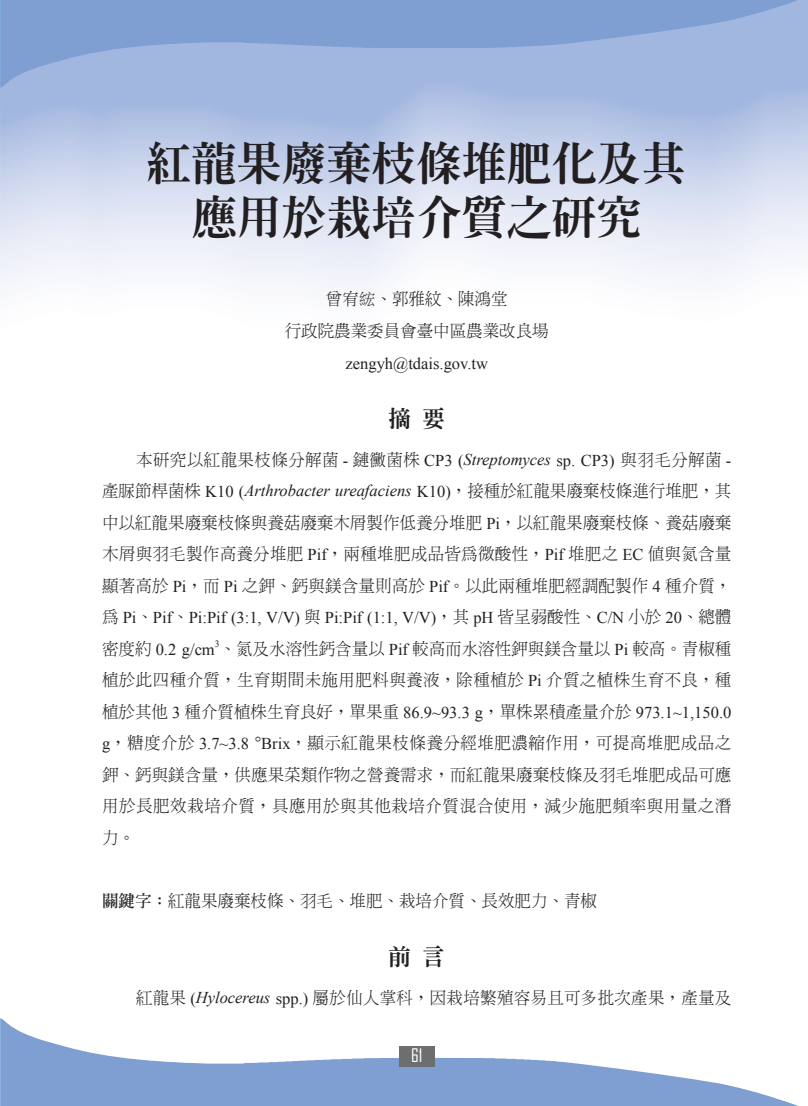
<style>
.page{position:relative;width:808px;height:1106px;background:#fff}
.page>*{position:absolute;margin:0;border:0;box-sizing:border-box;transform-origin:0 0}
.t1{font:45px/54px "AR Ming B5 Heavy E Ten B5 H";color:#231f20;text-align:center}
.t2{font:800 22.5px "Inn Ming";color:#231f20}
.t3{font:18px "Agency FB";color:#fff}
.t4{font:16.5px/31.5px "AR Ming B5 Light E Ten B5 H";letter-spacing:.015em;color:#231f20;text-align:justify}
.t5{font:16.5px "Times New Roman";color:#231f20}
.t6{font:italic 16.5px "Times New Roman";color:#231f20}
.t7{font:9.6px "Times New Roman";color:#231f20}
.s1{font-family:"P Ming Li U"}
.s2{font-family:"Times New Roman"}
.s3{font-family:"Times New Roman";font-style:italic}
.s4{font-family:"AR Ming B5 Light E Ten B5 H";font-style:normal}
.s5{font-family:"P Ming Li U";font-style:normal}
.s6{font-style:normal}
.s7{font-family:"AR Ming B5 Light E Ten B5 H"}
.s8{font-family:"AR Ming B5 Bold E Ten B5 H"}
</style>
<div class="page">
<img style="left:0;top:1018px;width:798px;height:88px">
<div style="left:399px;top:1046px;width:35px;height:21px;background:#6d6e70"></div>
<h1 class="t1" style="left:147px;top:142px;width:541px">紅龍果廢棄枝條堆肥化及其應用於栽培介質之研究</h1>
<p class="t4" style="left:285px;top:286px;width:265px;text-align:center">曾宥<span class="s1">綋</span>、郭雅紋、陳鴻堂<br>行政院農業委員會臺中區農業改良場</p>
<p class="t5" style="left:345px;top:354px;width:144px">zengyh@tdais.gov.tw</p>
<h2 class="t2" style="left:389px;top:407px;width:58px">摘 要</h2>
<p class="t4" style="left:136px;top:446px;width:597px">本研究以紅龍果枝條分解菌 <span class="s2">-</span> 鏈黴菌株 <span class="s2">CP3 (</span><span class="s3">Streptomyces</span> <span class="s2">sp. CP3)</span> 與羽毛分解菌 <span class="s2">-</span></p>
<p class="t6" style="left:102px;top:481px;width:631px"><span class="s4">產</span><span class="s5">脲</span><span class="s4">節桿菌株</span> <span class="s6">K10 (</span>Arthrobacter ureafaciens <span class="s6">K10)</span><span class="s4">，接種於紅龍果廢棄枝條進行堆肥，其</span></p>
<p class="t4" style="left:102px;top:509px;width:631px">中以紅龍果廢棄枝條與養菇廢棄木屑製作低養分堆肥 <span class="s2">Pi</span>，以紅龍果廢棄枝條、養菇廢棄木屑與羽毛製作高養分堆肥 <span class="s2">Pif</span>，兩種堆肥成品皆為微酸性，<span class="s2">Pif</span> 堆肥之 <span class="s2">EC</span> 值與氮含量顯著高於 <span class="s2">Pi</span>，而 <span class="s2">Pi</span> 之鉀、鈣與鎂含量則高於 <span class="s2">Pif</span>。以此兩種堆肥經調配製作 <span class="s2">4</span> 種介質，</p>
<p class="t5" style="left:102px;top:608px;width:631px"><span class="s7">為</span> Pi<span class="s7">、</span>Pif<span class="s7">、</span>Pi:Pif (3:1, V/V) <span class="s7">與</span> Pi:Pif (1:1, V/V)<span class="s7">，其</span> pH <span class="s7">皆呈弱酸性、</span>C/N <span class="s7">小於</span> 20<span class="s7">、總體</span></p>
<p class="t4" style="left:102px;top:635px;width:631px">密度約 <span class="s2">0.2 g/cm</span> 、氮及水溶性鈣含量以 <span class="s2">Pif</span> 較高而水溶性鉀與鎂含量以 <span class="s2">Pi</span> 較高。青椒種</p>
<p class="t7" style="left:215px;top:638px;width:6px">3</p>
<p class="t4" style="left:102px;top:666px;width:631px">植於此四種介質，生育期間未施用肥料與養液，除種植於 <span class="s2">Pi</span> 介質之植株生育不良，種植於其他 <span class="s2">3</span> 種介質植株生育良好，單果重 <span class="s2">86.9~93.3 g</span>，單株累積產量介於 <span class="s2">973.1~1,150.0 g</span>，糖度介於 <span class="s2">3.7~3.8 °Brix</span>，顯示紅龍果枝條養分經堆肥濃縮作用，可提高堆肥成品之鉀、鈣與鎂含量，供應果菜類作物之營養需求，而紅龍果廢棄枝條及羽毛堆肥成品可應用於長肥效栽培介質，具應用於與其他栽培介質混合使用，減少施肥頻率與用量之潛力。</p>
<p class="t4" style="left:102px;top:887px;width:497px"><span class="s8">關鍵字：</span>紅龍果廢棄枝條、羽毛、堆肥、栽培介質、長效肥力、青椒</p>
<h2 class="t2" style="left:389px;top:945px;width:58px">前 言</h2>
<p class="t4" style="left:136px;top:984px;width:597px">紅龍果 <span class="s2">(</span><span class="s3">Hylocereus</span> <span class="s2">spp.)</span> 屬於仙人掌科，因栽培繁殖容易且可多批次產果，產量及</p>
<p class="t3" style="left:411px;top:1044px;width:13px">61</p>
</div>
